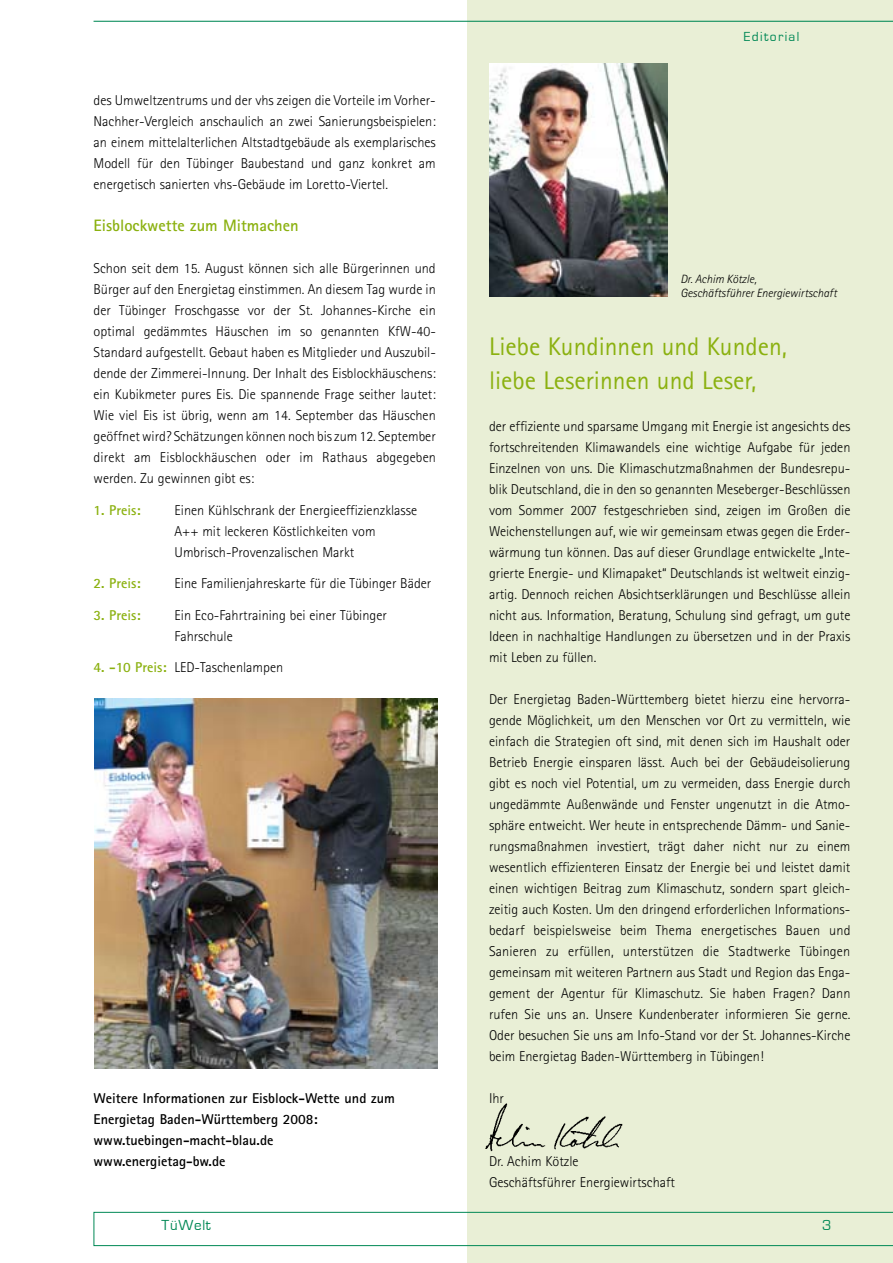
<style>
.page{position:relative;width:893px;height:1263px;background:#fff}
.page>*{position:absolute;margin:0;border:0;box-sizing:border-box;transform-origin:0 0}
.t1{font:25.5px/34.5px "Rotis Sans Serif";color:#8bb110}
.t2{font:700 16.5px "Rotis Sans Serif";color:#8bb110}
.t3{font:15px "Eurostile";letter-spacing:.05em;color:#085}
.t4{font:300 14.25px/21px "Rotis Sans Serif";color:#000;text-align:justify}
.t5{font:700 14.25px/21px "Rotis Sans Serif";color:#000}
.t6{font:700 14.25px "Rotis Sans Serif";color:#8bb110}
.t7{font:13.5px "Eurostile";letter-spacing:.1em;color:#085}
.t8{font:italic 300 12px/14.4px "Rotis Sans Serif";color:#000}
.s1{font-weight:700;color:#8bb110}
</style>
<div class="page">
<div style="left:468px;top:0;width:425px;height:1263px;background:#e9efd6"></div>
<hr style="left:94px;top:21px;width:799px;height:1px;background:#085">
<svg style="left:94px;top:1212px;width:799px;height:34px"></svg>
<img style="left:489px;top:63px;width:179px;height:234px">
<img style="left:485px;top:1103px;width:138px;height:49px">
<img style="left:95px;top:698px;width:342px;height:370px">
<p class="t4" style="left:94px;top:90px;width:344px">des Umweltzentrums und der vhs zeigen die Vorteile im Vorher-Nachher-Vergleich anschaulich an zwei Sanierungsbeispielen: an einem mittelalterlichen Altstadtgebäude als exemplarisches Modell für den Tübinger Baubestand und ganz konkret am energetisch sanierten vhs-Gebäude im Loretto-Viertel.</p>
<p class="t2" style="left:94px;top:215px;width:207px">Eisblockwette zum Mitmachen</p>
<p class="t4" style="left:94px;top:258px;width:344px">Schon seit dem 15. August können sich alle Bürgerinnen und Bürger auf den Energietag einstimmen. An diesem Tag wurde in der Tübinger Froschgasse vor der St. Johannes-Kirche ein optimal gedämmtes Häuschen im so genannten KfW-40- Standard aufgestellt. Gebaut haben es Mitglieder und Auszubil&shy;dende der Zimmerei-Innung. Der Inhalt des Eisblockhäuschens: ein Kubikmeter pures Eis. Die spannende Frage seither lautet:<br>Wie viel Eis ist übrig, wenn am 14. September das Häuschen geöffnet wird? Schätzungen können noch bis zum 12. September direkt am Eisblockhäuschen oder im Rathaus abgegeben werden. Zu gewinnen gibt es:</p>
<p class="t6" style="left:94px;top:501px;width:49px">1. Preis:</p>
<p class="t4" style="left:175px;top:499px;width:244px;text-align:left">Einen Kühlschrank der Energieeffizienzklasse<br>A++ mit leckeren Köstlichkeiten vom<br>Umbrisch-Provenzalischen Markt</p>
<p class="t6" style="left:94px;top:574px;width:49px">2. Preis:</p>
<p class="t4" style="left:175px;top:573px;width:258px">Eine Familienjahreskarte für die Tübinger Bäder</p>
<p class="t6" style="left:94px;top:606px;width:49px">3. Preis:</p>
<p class="t4" style="left:175px;top:604px;width:214px">Ein Eco-Fahrtraining bei einer Tübinger<br>Fahrschule</p>
<p class="t4" style="left:94px;top:657px;width:191px"><span class="s1">4. -10 Preis:</span> LED-Taschenlampen</p>
<p class="t5" style="left:94px;top:1087px;width:303px">Weitere Informationen zur Eisblock-Wette und zum Energietag Baden-Württemberg 2008: www.tuebingen-macht-blau.de www.energietag-bw.de</p>
<p class="t7" style="left:744px;top:29px;width:57px">Editorial</p>
<p class="t8" style="left:680px;top:272px;width:158px">Dr. Achim Kötzle,<br>Geschäftsführer Energiewirtschaft</p>
<h1 class="t1" style="left:489px;top:329px;width:299px">Liebe Kundinnen und Kunden, liebe Leserinnen und Leser,</h1>
<p class="t4" style="left:489px;top:415px;width:363px">der effiziente und sparsame Umgang mit Energie ist angesichts des fortschreitenden Klimawandels eine wichtige Aufgabe für jeden Einzelnen von uns. Die Klimaschutzmaßnahmen der Bundesrepu&shy;blik Deutschland, die in den so genannten Meseberger-Beschlüssen vom Sommer 2007 festgeschrieben sind, zeigen im Großen die Weichenstellungen auf, wie wir gemeinsam etwas gegen die Erder&shy;wärmung tun können. Das auf dieser Grundlage entwickelte „Inte&shy;grierte Energie- und Klimapaket“ Deutschlands ist weltweit einzig&shy;artig. Dennoch reichen Absichtserklärungen und Beschlüsse allein nicht aus. Information, Beratung, Schulung sind gefragt, um gute Ideen in nachhaltige Handlungen zu übersetzen und in der Praxis mit Leben zu füllen.</p>
<p class="t4" style="left:489px;top:688px;width:363px">Der Energietag Baden-Württemberg bietet hierzu eine hervorra&shy;gende Möglichkeit, um den Menschen vor Ort zu vermitteln, wie einfach die Strategien oft sind, mit denen sich im Haushalt oder Betrieb Energie einsparen lässt. Auch bei der Gebäudeisolierung gibt es noch viel Potential, um zu vermeiden, dass Energie durch ungedämmte Außenwände und Fenster ungenutzt in die Atmo&shy;sphäre entweicht. Wer heute in entsprechende Dämm- und Sanie&shy;rungsmaßnahmen investiert, trägt daher nicht nur zu einem wesentlich effizienteren Einsatz der Energie bei und leistet damit einen wichtigen Beitrag zum Klimaschutz, sondern spart gleich&shy;zeitig auch Kosten. Um den dringend erforderlichen Informations&shy;bedarf beispielsweise beim Thema energetisches Bauen und Sanieren zu erfüllen, unterstützen die Stadtwerke Tübingen gemeinsam mit weiteren Partnern aus Stadt und Region das Enga&shy;gement der Agentur für Klimaschutz. Sie haben Fragen? Dann rufen Sie uns an. Unsere Kundenberater informieren Sie gerne.<br>Oder besuchen Sie uns am Info-Stand vor der St. Johannes-Kirche beim Energietag Baden-Württemberg in Tübingen!</p>
<p class="t4" style="left:489px;top:1087px;width:17px">Ihr</p>
<p class="t4" style="left:489px;top:1150px;width:188px">Dr. Achim Kötzle<br>Geschäftsführer Energiewirtschaft</p>
<p class="t3" style="left:162px;top:1217px;width:51px">TüWelt</p>
<p class="t3" style="left:822px;top:1217px;width:11px">3</p>
</div>
